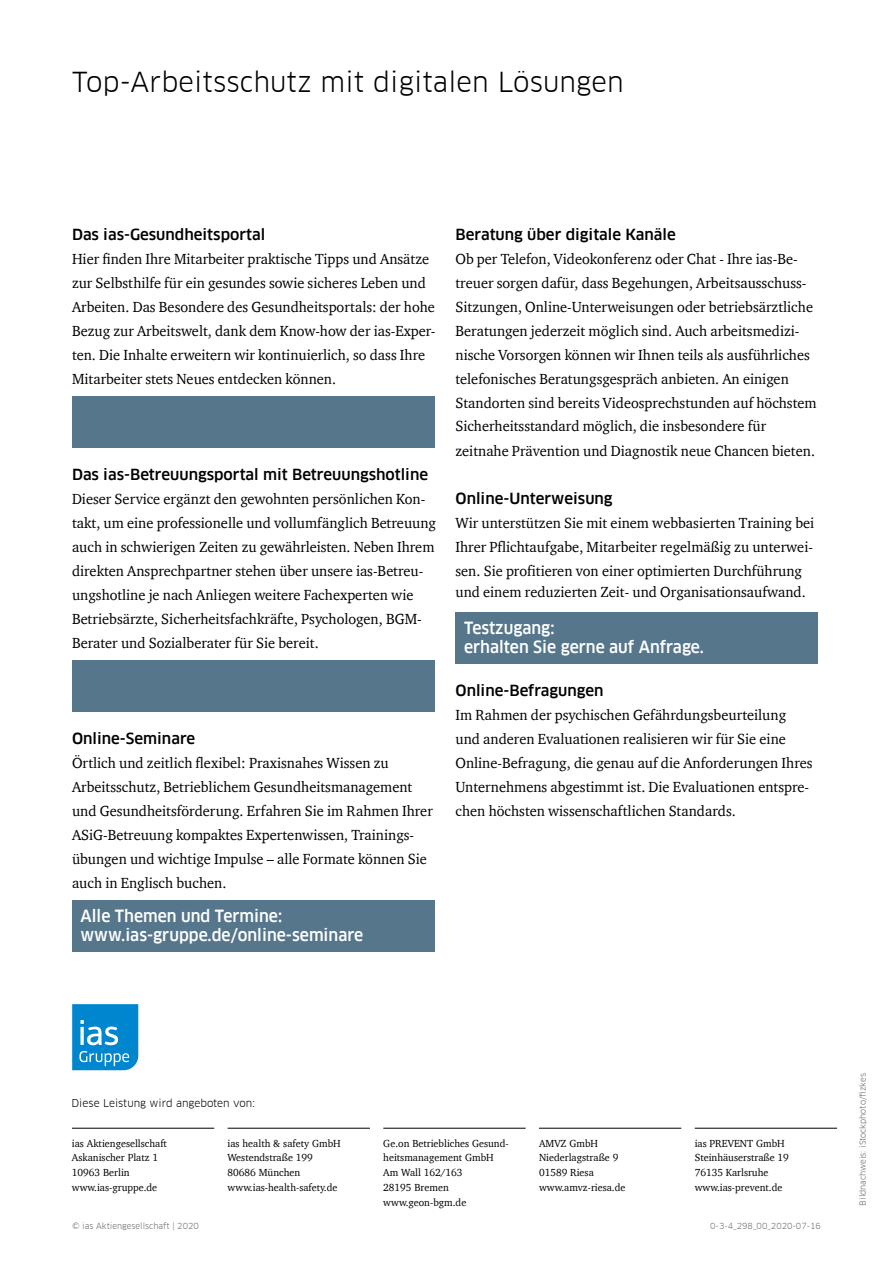
<style>
.page{position:relative;width:893px;height:1263px;background:#fff}
.page>*{position:absolute;margin:0;border:0;box-sizing:border-box;transform-origin:0 0}
.t1{font:27px "Clan Offc";letter-spacing:.005em;color:#000}
.t2{font:500 16.5px/19.8px "Clan Offc";color:#fff;scale:.95 1}
.t3{font:15px/24px "ITC Charter Com";color:#000;scale:.96 1}
.t4{font:500 15px "Clan Offc";color:#000}
.t5{font:10.5px/14.7px "Charter";color:#000}
.t6{font:10.5px "Clan Offc";color:#000}
.t7{font:8.25px "Clan Offc";color:#68696c}
</style>
<div class="page">
<div style="left:72px;top:396px;width:362px;height:51px;background:#56768c"></div>
<div style="left:72px;top:660px;width:362px;height:51px;background:#56768c"></div>
<div style="left:72px;top:900px;width:362px;height:51px;background:#56768c"></div>
<div style="left:455px;top:612px;width:363px;height:51px;background:#56768c"></div>
<svg style="left:72px;top:1004px;width:66px;height:66px"></svg>
<hr style="left:72px;top:1128px;width:142px;height:1px;background:#000">
<hr style="left:383px;top:1128px;width:143px;height:1px;background:#000">
<hr style="left:695px;top:1128px;width:142px;height:1px;background:#000">
<hr style="left:539px;top:1128px;width:142px;height:1px;background:#000">
<hr style="left:228px;top:1128px;width:142px;height:1px;background:#000">
<h1 class="t1" style="left:72px;top:67px;width:553px">Top-Arbeitsschutz mit digitalen Lösungen</h1>
<p class="t4" style="left:72px;top:226px;width:195px">Das ias-Gesundheitsportal</p>
<p class="t3" style="left:72px;top:247px;width:380px">Hier finden Ihre Mitarbeiter praktische Tipps und Ansätze zur Selbsthilfe für ein gesundes sowie sicheres Leben und Arbeiten. Das Besondere des Gesundheitsportals: der hohe Bezug zur Arbeitswelt, dank dem Know-how der ias-Exper&shy;ten. Die Inhalte erweitern wir kontinuierlich, so dass Ihre Mitarbeiter stets Neues entdecken können.</p>
<p class="t4" style="left:72px;top:466px;width:358px">Das ias-Betreuungsportal mit Betreuungshotline</p>
<p class="t3" style="left:72px;top:487px;width:381px">Dieser Service ergänzt den gewohnten persönlichen Kon&shy;takt, um eine professionelle und vollumfänglich Betreuung auch in schwierigen Zeiten zu gewährleisten. Neben Ihrem direkten Ansprechpartner stehen über unsere ias-Betreu&shy;ungshotline je nach Anliegen weitere Fachexperten wie Betriebsärzte, Sicherheitsfachkräfte, Psychologen, BGM-Berater und Sozialberater für Sie bereit.</p>
<p class="t4" style="left:72px;top:730px;width:125px">Online-Seminare</p>
<p class="t3" style="left:72px;top:751px;width:377px">Örtlich und zeitlich flexibel: Praxisnahes Wissen zu Arbeitsschutz, Betrieblichem Gesundheitsmanagement und Gesundheitsförderung. Erfahren Sie im Rahmen Ihrer ASiG-Betreuung kompaktes Expertenwissen, Trainings&shy;übungen und wichtige Impulse – alle Formate können Sie auch in Englisch buchen.</p>
<p class="t2" style="left:81px;top:906px;width:299px">Alle Themen und Termine: www.ias-gruppe.de/online-seminare</p>
<p class="t4" style="left:455px;top:226px;width:222px">Beratung über digitale Kanäle</p>
<p class="t3" style="left:455px;top:247px;width:378px">Ob per Telefon, Videokonferenz oder Chat - Ihre ias-Be&shy;treuer sorgen dafür, dass Begehungen, Arbeitsausschuss-Sitzungen, Online-Unterweisungen oder betriebsärztliche Beratungen jederzeit möglich sind. Auch arbeitsmedizi&shy;nische Vorsorgen können wir Ihnen teils als ausführliches telefonisches Beratungsgespräch anbieten. An einigen Standorten sind bereits Videosprechstunden auf höchstem Sicherheitsstandard möglich, die insbesondere für</p>
<p class="t3" style="left:455px;top:439px;width:376px">zeitnahe Prävention und Diagnostik neue Chancen bieten.</p>
<p class="t4" style="left:455px;top:490px;width:159px">Online-Unterweisung</p>
<p class="t3" style="left:455px;top:511px;width:375px;text-align:justify">Wir unterstützen Sie mit einem webbasierten Training bei Ihrer Pflichtaufgabe, Mitarbeiter regelmäßig zu unterwei&shy;sen. Sie profitieren von einer optimierten Durchführung</p>
<p class="t3" style="left:455px;top:580px;width:366px">und einem reduzierten Zeit- und Organisationsaufwand.</p>
<p class="t2" style="left:464px;top:618px;width:254px">Testzugang:<br>erhalten Sie gerne auf Anfrage.</p>
<p class="t4" style="left:455px;top:682px;width:149px">Online-Befragungen</p>
<p class="t3" style="left:455px;top:703px;width:374px">Im Rahmen der psychischen Gefährdungsbeurteilung und anderen Evaluationen realisieren wir für Sie eine Online-Befragung, die genau auf die Anforderungen Ihres Unternehmens abgestimmt ist. Die Evaluationen entspre&shy;chen höchsten wissenschaftlichen Standards.</p>
<p class="t6" style="left:72px;top:1097px;width:185px">Diese Leistung wird angeboten von:</p>
<p class="t5" style="left:72px;top:1135px;width:97px">ias Aktiengesellschaft<br>Askanischer Platz 1<br>10963 Berlin www.ias-gruppe.de</p>
<p class="t5" style="left:228px;top:1135px;width:115px">ias health &amp; safety GmbH<br>Westendstraße 199<br>80686 München www.ias-health-safety.de</p>
<p class="t5" style="left:383px;top:1135px;width:126px">Ge.on Betriebliches Gesund&shy;heitsmanagement GmbH<br>Am Wall 162/163<br>28195 Bremen www.geon-bgm.de</p>
<p class="t5" style="left:539px;top:1135px;width:88px">AMVZ GmbH<br>Niederlagstraße 9<br>01589 Riesa www.amvz-riesa.de</p>
<p class="t5" style="left:695px;top:1135px;width:96px">ias PREVENT GmbH<br>Steinhäuserstraße 19<br>76135 Karlsruhe www.ias-prevent.de</p>
<p class="t7" style="left:72px;top:1222px;width:128px">© ias Aktiengesellschaft | 2020</p>
<p class="t7" style="left:710px;top:1222px;width:112px">0-3-4_298_00_2020-07-16</p>
<p class="t7" style="left:858px;top:1205px;width:134px;rotate:-90deg">Bildnachweis: iStockphoto/fizkes</p>
</div>
